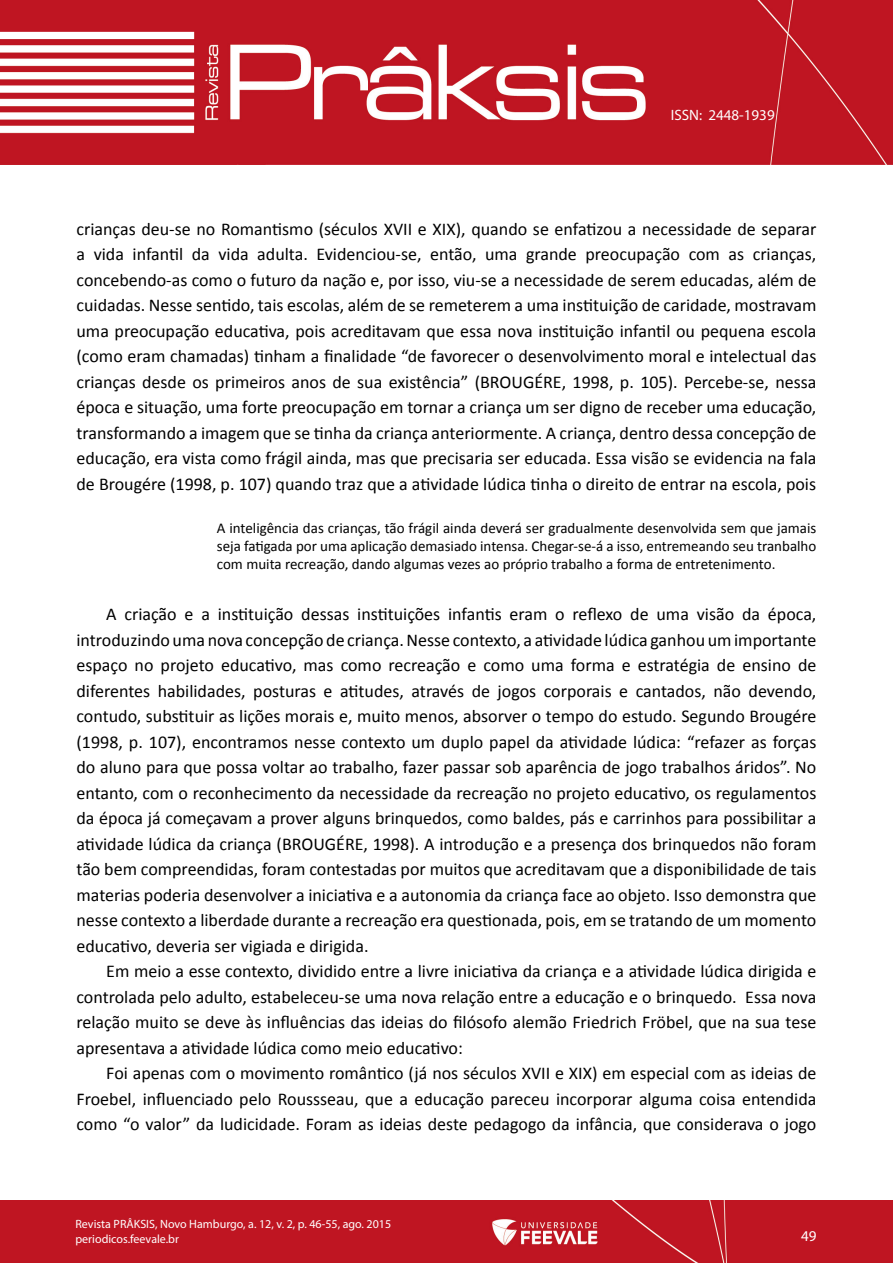
<style>
.page{position:relative;width:893px;height:1263px;background:#fff}
.page>*{position:absolute;margin:0;border:0;box-sizing:border-box;transform-origin:0 0}
.t1{font:18px/25.5px "Calibri";color:#000;text-align:justify}
.t2{font:15px/18px "Calibri";color:#000;text-align:justify}
.t3{font:15px "Myriad Pro";color:#fff}
.t4{font:12px/15px "Myriad Pro";color:#fff}
</style>
<div class="page">
<div style="left:0;top:1201px;width:893px;height:62px;background:#bf1522"></div>
<img style="left:0;top:0;width:893px;height:164px">
<p class="t3" style="left:671px;top:106px;width:105px">ISSN: 2448-1939</p>
<p class="t1" style="left:77px;top:216px;width:741px">crianças deu-se no Romantismo (séculos XVII e XIX), quando se enfatizou a necessidade de separar a vida infantil da vida adulta. Evidenciou-se, então, uma grande preocupação com as crianças, concebendo-as como o futuro da nação e, por isso, viu-se a necessidade de serem educadas, além de cuidadas. Nesse sentido, tais escolas, além de se remeterem a uma instituição de caridade, mostravam uma preocupação educativa, pois acreditavam que essa nova instituição infantil ou pequena escola (como eram chamadas) tinham a finalidade “de favorecer o desenvolvimento moral e intelectual das crianças desde os primeiros anos de sua existência” (BROUGÉRE, 1998, p. 105). Percebe-se, nessa época e situação, uma forte preocupação em tornar a criança um ser digno de receber uma educação, transformando a imagem que se tinha da criança anteriormente. A criança, dentro dessa concepção de educação, era vista como frágil ainda, mas que precisaria ser educada. Essa visão se evidencia na fala de Brougére (1998, p. 107) quando traz que a atividade lúdica tinha o direito de entrar na escola, pois</p>
<p class="t2" style="left:217px;top:519px;width:601px">A inteligência das crianças, tão frágil ainda deverá ser gradualmente desenvolvida sem que jamais seja fatigada por uma aplicação demasiado intensa. Chegar-se-á a isso, entremeando seu tranbalho com muita recreação, dando algumas vezes ao próprio trabalho a forma de entretenimento.</p>
<p class="t1" style="left:77px;top:601px;width:741px;text-indent:30px">A criação e a instituição dessas instituições infantis eram o reflexo de uma visão da época, introduzindo uma nova concepção de criança. Nesse contexto, a atividade lúdica ganhou um importante espaço no projeto educativo, mas como recreação e como uma forma e estratégia de ensino de diferentes habilidades, posturas e atitudes, através de jogos corporais e cantados, não devendo, contudo, substituir as lições morais e, muito menos, absorver o tempo do estudo. Segundo Brougére (1998, p. 107), encontramos nesse contexto um duplo papel da atividade lúdica: “refazer as forças do aluno para que possa voltar ao trabalho, fazer passar sob aparência de jogo trabalhos áridos”. No entanto, com o reconhecimento da necessidade da recreação no projeto educativo, os regulamentos da época já começavam a prover alguns brinquedos, como baldes, pás e carrinhos para possibilitar a atividade lúdica da criança (BROUGÉRE, 1998). A introdução e a presença dos brinquedos não foram tão bem compreendidas, foram contestadas por muitos que acreditavam que a disponibilidade de tais materias poderia desenvolver a iniciativa e a autonomia da criança face ao objeto. Isso demonstra que nesse contexto a liberdade durante a recreação era questionada, pois, em se tratando de um momento educativo, deveria ser vigiada e dirigida.</p>
<p class="t1" style="left:77px;top:959px;width:741px;text-indent:30px">Em meio a esse contexto, dividido entre a livre iniciativa da criança e a atividade lúdica dirigida e controlada pelo adulto, estabeleceu-se uma nova relação entre a educação e o brinquedo. Essa nova relação muito se deve às influências das ideias do filósofo alemão Friedrich Fröbel, que na sua tese apresentava a atividade lúdica como meio educativo:</p>
<p class="t1" style="left:77px;top:1061px;width:741px;text-indent:30px">Foi apenas com o movimento romântico (já nos séculos XVII e XIX) em especial com as ideias de Froebel, influenciado pelo Roussseau, que a educação pareceu incorporar alguma coisa entendida como “o valor” da ludicidade. Foram as ideias deste pedagogo da infância, que considerava o jogo</p>
<p class="t4" style="left:75px;top:1216px;width:317px">Revista PRÂKSIS, Novo Hamburgo, a. 12, v. 2, p. 46-55, ago. 2015 periodicos.feevale.br</p>
<p class="t3" style="left:801px;top:1227px;width:17px">49</p>
</div>
